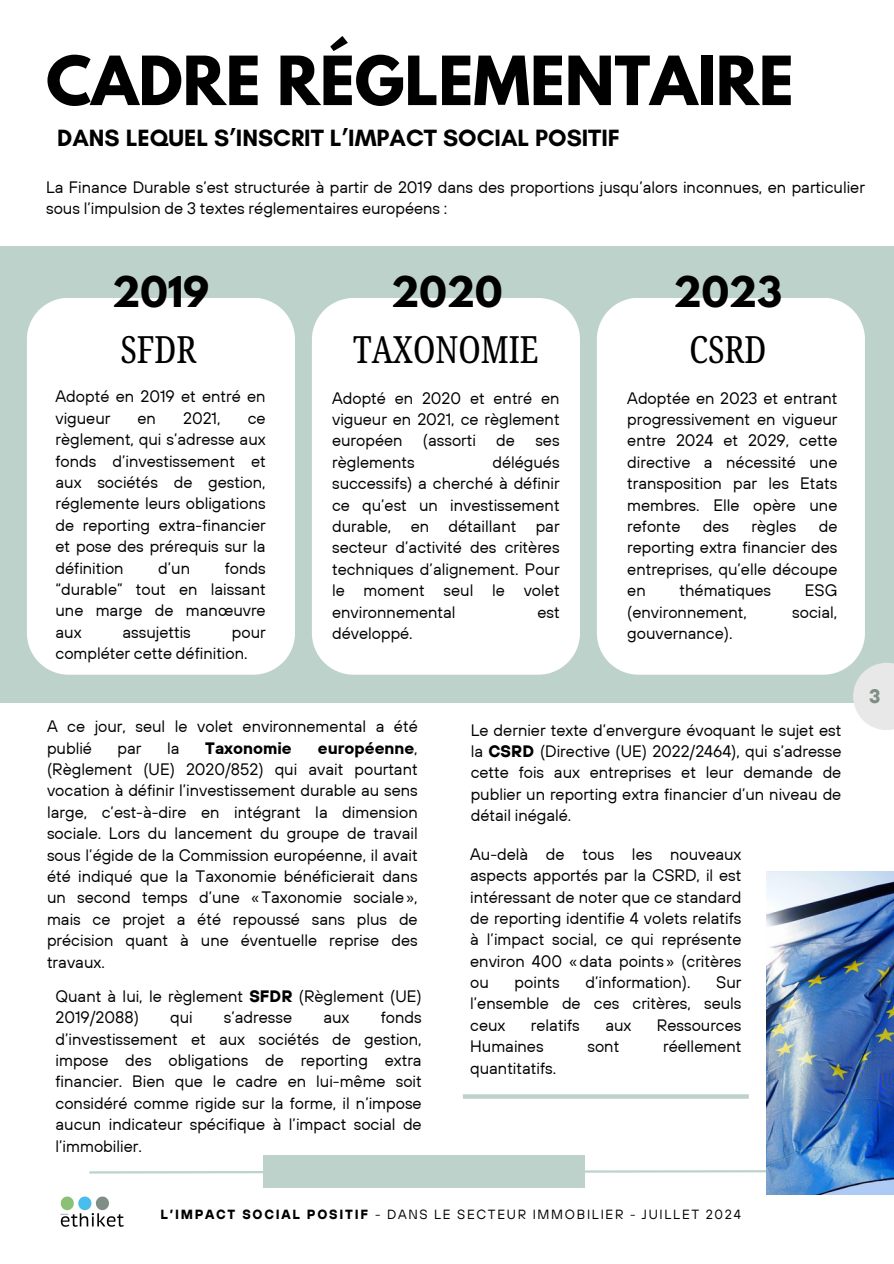
<style>
.page{position:relative;width:894px;height:1264px;background:#fff}
.page>*{position:absolute;margin:0;border:0;box-sizing:border-box;transform-origin:0 0}
.t1{font:700 60px "League Spartan";color:#000001}
.t2{font:extra-condensed 37.5px "Noto Serif Ethiopic";color:#000001}
.t3{font:700 37.5px "League Spartan";color:#000001}
.t4{font:700 24px "Glacial Indifference";color:#000001}
.t5{font:700 19.5px "TT Hoves";color:#818e87}
.t6{font:16.5px/21.3px "TT Hoves";color:#000001;text-align:justify}
.t7{font:16.5px/21.3px "TT Hoves";color:#000;text-align:justify}
.t8{font:700 16.5px "TT Hoves";color:#000001}
.t9{font:13.2px "TT Hoves";letter-spacing:.13em;color:#000001}
.s1{font-weight:700}
</style>
<div class="page">
<div style="left:0;top:246px;width:893px;height:456px;background:#bcd2cb"></div>
<svg style="left:89px;top:1168px;width:676px;height:6px"></svg>
<div style="left:264px;top:1154px;width:320px;height:33px;background:#bcd2cb"></div>
<div style="left:27px;top:298px;width:268px;height:376px;background:#fff"></div>
<img style="left:765px;top:871px;width:128px;height:322px">
<div style="left:312px;top:298px;width:268px;height:376px;background:#fff"></div>
<div style="left:597px;top:298px;width:267px;height:376px;background:#fff"></div>
<svg style="left:463px;top:1094px;width:285px;height:4px"></svg>
<svg style="left:852px;top:662px;width:41px;height:68px;fill:#e8e8e8"></svg>
<img style="left:60px;top:1196px;width:64px;height:31px">
<h2 class="t1" style="left:46px;top:51px;width:748px">CADRE RÉGLEMENTAIRE</h2>
<h3 class="t4" style="left:57px;top:124px;width:564px">DANS LEQUEL S’INSCRIT L’IMPACT SOCIAL POSITIF</h3>
<h5 class="t6" style="left:46px;top:176px;width:820px">La Finance Durable s’est structurée à partir de 2019 dans des proportions jusqu’alors inconnues, en particulier sous l’impulsion de 3 textes réglementaires européens :</h5>
<h5 class="t3" style="left:112px;top:273px;width:98px">2019</h5>
<p class="t3" style="left:391px;top:273px;width:112px">2020</p>
<h5 class="t3" style="left:673px;top:273px;width:110px">2023</h5>
<h2 class="t2" style="left:120px;top:323px;width:77px">SFDR</h2>
<h5 class="t6" style="left:55px;top:385px;width:212px">Adopté en 2019 et entré en vigueur</h5>
<h5 class="t6" style="left:137px;top:407px;width:20px">en</h5>
<h5 class="t6" style="left:183px;top:407px;width:39px">2021,</h5>
<h5 class="t6" style="left:55px;top:407px;width:212px;text-indent:192px">ce règlement, qui s’adresse aux fonds d’investissement et aux sociétés de gestion, réglemente leurs obligations de reporting extra-financier et pose des prérequis sur la définition</h5>
<h5 class="t6" style="left:55px;top:556px;width:212px;text-indent:169px">fonds “durable” tout en laissant une marge de manœuvre aux</h5>
<h5 class="t6" style="left:158px;top:556px;width:33px">d’un</h5>
<h5 class="t6" style="left:122px;top:621px;width:70px">assujettis</h5>
<h5 class="t6" style="left:55px;top:621px;width:212px;text-indent:176px">pour compléter cette définition.</h5>
<h3 class="t2" style="left:353px;top:323px;width:187px">TAXONOMIE</h3>
<h2 class="t6" style="left:332px;top:387px;width:229px">Adopté en 2020 et entré en vigueur en 2021, ce règlement européen (assorti de ses règlements</h2>
<h2 class="t6" style="left:332px;top:451px;width:229px;text-indent:160px">délégués successifs) a cherché à définir ce qu’est un investissement durable, en détaillant par secteur d’activité des critères techniques d’alignement. Pour le moment seul le volet environnemental</h2>
<h2 class="t6" style="left:537px;top:601px;width:24px">est</h2>
<h2 class="t6" style="left:332px;top:622px;width:82px">développé.</h2>
<h5 class="t2" style="left:689px;top:323px;width:78px">CSRD</h5>
<h3 class="t6" style="left:627px;top:387px;width:212px">Adoptée en 2023 et entrant progressivement en vigueur entre 2024 et 2029, cette directive a nécessité une transposition par les Etats membres. Elle opère une refonte</h3>
<h3 class="t6" style="left:702px;top:515px;width:28px">des</h3>
<h3 class="t6" style="left:751px;top:515px;width:46px">règles</h3>
<h3 class="t6" style="left:627px;top:515px;width:212px;text-indent:191px">de reporting extra financier des entreprises, qu’elle découpe en</h3>
<h3 class="t6" style="left:679px;top:579px;width:93px">thématiques</h3>
<h3 class="t6" style="left:804px;top:579px;width:34px">ESG</h3>
<h3 class="t6" style="left:627px;top:601px;width:121px">(environnement,</h3>
<h3 class="t6" style="left:792px;top:601px;width:47px">social,</h3>
<h3 class="t6" style="left:627px;top:622px;width:107px">gouvernance).</h3>
<h4 class="t6" style="left:47px;top:715px;width:372px">A ce jour, seul le volet environnemental a été publié</h4>
<h4 class="t6" style="left:47px;top:736px;width:372px;text-indent:271px"><span class="s1">européenne</span>, (Règlement (UE) 2020/852) qui avait pourtant vocation à définir l’investissement durable au sens large, c’est-à-dire en intégrant la dimension sociale. Lors du lancement du groupe de travail sous l’égide de la Commission européenne, il avait été indiqué que la Taxonomie bénéficierait dans un second temps d’une «Taxonomie sociale», mais ce projet a été repoussé sans plus de précision quant à une éventuelle reprise des travaux.</h4>
<h4 class="t6" style="left:118px;top:737px;width:25px">par</h4>
<h4 class="t6" style="left:167px;top:737px;width:14px">la</h4>
<h4 class="t8" style="left:205px;top:737px;width:88px">Taxonomie</h4>
<h5 class="t6" style="left:55px;top:985px;width:367px">Quant à lui, le règlement <span class="s1">SFDR</span> (Règlement (UE)<br>2019/2088)</h5>
<h5 class="t6" style="left:55px;top:1006px;width:367px;text-indent:325px">fonds d’investissement et aux sociétés de gestion, impose des obligations de reporting extra financier. Bien que le cadre en lui-même soit considéré comme rigide sur la forme, il n’impose aucun indicateur spécifique à l’impact social de l’immobilier.</h5>
<h5 class="t6" style="left:170px;top:1006px;width:24px">qui</h5>
<h5 class="t6" style="left:224px;top:1006px;width:70px">s’adresse</h5>
<h5 class="t6" style="left:323px;top:1006px;width:28px">aux</h5>
<h5 class="t6" style="left:470px;top:719px;width:372px">Le dernier texte d’envergure évoquant le sujet est la <span class="s1">CSRD</span> (Directive (UE) 2022/2464), qui s’adresse cette fois aux entreprises et leur demande de publier un reporting extra financier d’un niveau de détail inégalé.</h5>
<p class="t7" style="left:470px;top:843px;width:273px">Au-delà de tous les nouveaux aspects apportés par la CSRD, il est intéressant de noter que ce standard de reporting identifie 4 volets relatifs à l’impact social, ce qui représente environ 400 «data points» (critères ou</p>
<p class="t7" style="left:514px;top:971px;width:46px">points</p>
<p class="t7" style="left:585px;top:971px;width:107px">d’information).</p>
<p class="t7" style="left:470px;top:971px;width:273px;text-indent:246px">Sur l’ensemble de ces critères, seuls ceux</p>
<p class="t7" style="left:530px;top:1014px;width:50px">relatifs</p>
<p class="t7" style="left:605px;top:1014px;width:28px">aux</p>
<p class="t7" style="left:656px;top:1014px;width:86px">Ressources</p>
<p class="t7" style="left:470px;top:1035px;width:75px">Humaines</p>
<p class="t7" style="left:587px;top:1035px;width:33px">sont</p>
<p class="t7" style="left:663px;top:1035px;width:80px">réellement</p>
<p class="t7" style="left:470px;top:1056px;width:87px">quantitatifs.</p>
<h5 class="t9" style="left:160px;top:1205px;width:581px"><span class="s1">L’IMPACT SOCIAL POSITIF</span> - DANS LE SECTEUR IMMOBILIER - JUILLET 2024</h5>
<h1 class="t5" style="left:869px;top:683px;width:13px">3</h1>
</div>
